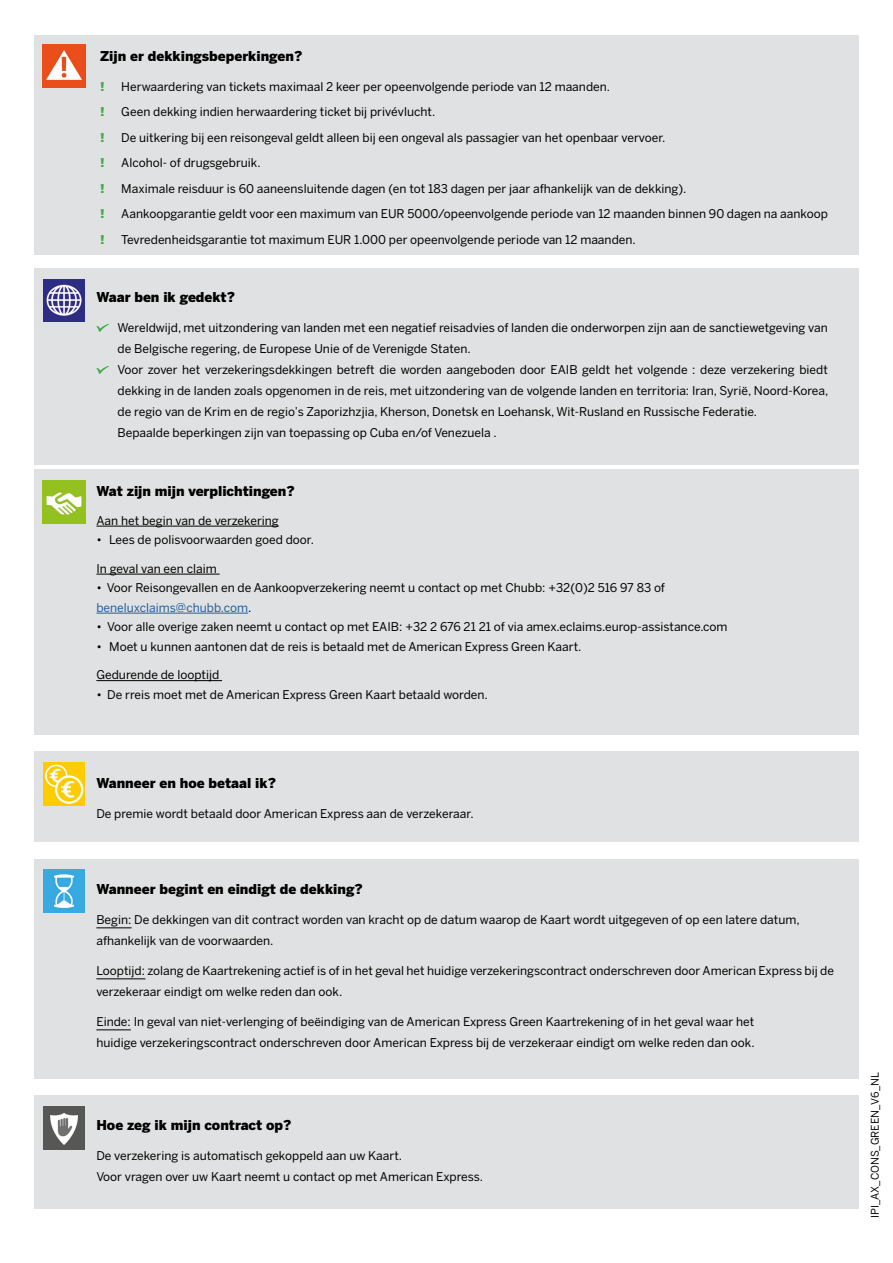
<style>
.page{position:relative;width:893px;height:1263px;background:#fff}
.page>*{position:absolute;margin:0;border:0;box-sizing:border-box;transform-origin:0 0}
.t1{font:900 13.5px "Benton Sans";color:#000}
.t2{font:12px/21px "Benton Sans";color:#000}
.t3{font:900 12px "Benton Sans";color:#41ad49}
.t4{font:10.5px "Benton Sans";color:#000}
.s1{color:#215e9e}
</style>
<div class="page">
<div style="left:34px;top:1095px;width:825px;height:114px;background:#e0e1e2"></div>
<img style="left:43px;top:1106px;width:41px;height:43px">
<div style="left:34px;top:859px;width:825px;height:219px;background:#e0e1e2"></div>
<img style="left:43px;top:870px;width:41px;height:42px">
<div style="left:34px;top:470px;width:825px;height:265px;background:#e0e1e2"></div>
<img style="left:43px;top:481px;width:42px;height:42px">
<div style="left:34px;top:752px;width:825px;height:90px;background:#e0e1e2"></div>
<img style="left:43px;top:763px;width:41px;height:42px">
<div style="left:34px;top:268px;width:825px;height:196px;background:#e0e1e2"></div>
<img style="left:43px;top:279px;width:41px;height:43px">
<svg style="left:96px;top:324px;width:13px;height:8px"></svg>
<svg style="left:96px;top:366px;width:13px;height:8px"></svg>
<hr style="left:96px;top:526px;width:183px;height:1px;background:#000">
<hr style="left:96px;top:574px;width:124px;height:1px;background:#000">
<hr style="left:96px;top:613px;width:152px;height:1px;background:#215e9e">
<hr style="left:96px;top:680px;width:126px;height:1px;background:#000">
<hr style="left:96px;top:927px;width:36px;height:1px;background:#000">
<hr style="left:96px;top:978px;width:49px;height:1px;background:#000">
<hr style="left:96px;top:1029px;width:35px;height:1px;background:#000">
<div style="left:34px;top:35px;width:825px;height:219px;background:#e0e1e2"></div>
<img style="left:43px;top:45px;width:42px;height:42px">
<p class="t1" style="left:100px;top:48px;width:204px">Zijn er dekkingsbeperkingen?</p>
<p class="t3" style="left:100px;top:79px;width:6px">!</p>
<p class="t2" style="left:121px;top:76px;width:490px">Herwaardering van tickets maximaal 2 keer per opeenvolgende periode van 12 maanden.</p>
<p class="t3" style="left:100px;top:105px;width:6px">!</p>
<p class="t2" style="left:121px;top:101px;width:316px">Geen dekking indien herwaardering ticket bij privévlucht.</p>
<p class="t3" style="left:100px;top:130px;width:6px">!</p>
<p class="t2" style="left:121px;top:127px;width:546px">De uitkering bij een reisongeval geldt alleen bij een ongeval als passagier van het openbaar vervoer.</p>
<p class="t3" style="left:100px;top:156px;width:6px">!</p>
<p class="t2" style="left:121px;top:152px;width:141px">Alcohol- of drugsgebruik.</p>
<p class="t3" style="left:100px;top:181px;width:6px">!</p>
<p class="t2" style="left:121px;top:178px;width:567px">Maximale reisduur is 60 aaneensluitende dagen (en tot 183 dagen per jaar afhankelijk van de dekking).</p>
<p class="t3" style="left:100px;top:207px;width:6px">!</p>
<p class="t2" style="left:121px;top:203px;width:708px">Aankoopgarantie geldt voor een maximum van EUR 5000/opeenvolgende periode van 12 maanden binnen 90 dagen na aankoop</p>
<p class="t3" style="left:100px;top:232px;width:6px">!</p>
<p class="t2" style="left:121px;top:229px;width:516px">Tevredenheidsgarantie tot maximum EUR 1.000 per opeenvolgende periode van 12 maanden.</p>
<p class="t1" style="left:96px;top:289px;width:140px">Waar ben ik gedekt?</p>
<p class="t2" style="left:118px;top:317px;width:712px">Wereldwijd, met uitzondering van landen met een negatief reisadvies of landen die onderworpen zijn aan de sanctiewetgeving van de Belgische regering, de Europese Unie of de Verenigde Staten.<br>Voor zover het verzekeringsdekkingen betreft die worden aangeboden door EAIB geldt het volgende : deze verzekering biedt dekking in de landen zoals opgenomen in de reis, met uitzondering van de volgende landen en territoria: Iran, Syrië, Noord-Korea, de regio van de Krim en de regio’s Zaporizhzjia, Kherson, Donetsk en Loehansk, Wit-Rusland en Russische Federatie.<br>Bepaalde beperkingen zijn van toepassing op Cuba en/of Venezuela .</p>
<p class="t1" style="left:96px;top:483px;width:200px">Wat zijn mijn verplichtingen?</p>
<p class="t2" style="left:96px;top:510px;width:184px">Aan het begin van de verzekering</p>
<p class="t2" style="left:96px;top:529px;width:219px">• Lees de polisvoorwaarden goed door.</p>
<p class="t2" style="left:96px;top:558px;width:122px">In geval van een claim</p>
<p class="t2" style="left:96px;top:578px;width:570px;line-height:19.5px">• Voor Reisongevallen en de Aankoopverzekering neemt u contact op met Chubb: +32(0)2 516 97 83 of <span class="s1">beneluxclaims@chubb.com</span>.</p>
<p class="t2" style="left:96px;top:616px;width:633px">• Voor alle overige zaken neemt u contact op met EAIB: +32 2 676 21 21 of via amex.eclaims.europ-assistance.com</p>
<p class="t2" style="left:96px;top:636px;width:487px">• Moet u kunnen aantonen dat de reis is betaald met de American Express Green Kaart.</p>
<p class="t2" style="left:96px;top:664px;width:124px">Gedurende de looptijd</p>
<p class="t2" style="left:96px;top:684px;width:393px">• De rreis moet met de American Express Green Kaart betaald worden.</p>
<p class="t1" style="left:96px;top:774px;width:181px">Wanneer en hoe betaal ik?</p>
<p class="t2" style="left:96px;top:802px;width:379px">De premie wordt betaald door American Express aan de verzekeraar.</p>
<p class="t1" style="left:96px;top:881px;width:268px">Wanneer begint en eindigt de dekking?</p>
<p class="t2" style="left:96px;top:909px;width:705px">Begin: De dekkingen van dit contract worden van kracht op de datum waarop de Kaart wordt uitgegeven of op een latere datum, afhankelijk van de voorwaarden.</p>
<p class="t2" style="left:96px;top:960px;width:739px">Looptijd: zolang de Kaartrekening actief is of in het geval het huidige verzekeringscontract onderschreven door American Express bij de verzekeraar eindigt om welke reden dan ook.</p>
<p class="t2" style="left:96px;top:1011px;width:660px">Einde: In geval van niet-verlenging of beëindiging van de American Express Green Kaartrekening of in het geval waar het huidige verzekeringscontract onderschreven door American Express bij de verzekeraar eindigt om welke reden dan ook.</p>
<p class="t1" style="left:96px;top:1117px;width:197px">Hoe zeg ik mijn contract op?</p>
<p class="t2" style="left:96px;top:1145px;width:388px">De verzekering is automatisch gekoppeld aan uw Kaart.<br>Voor vragen over uw Kaart neemt u contact op met American Express.</p>
<p class="t4" style="left:869px;top:1218px;width:148px;rotate:-90deg">IPI_AX_CONS_GREEN_V6_NL</p>
</div>
